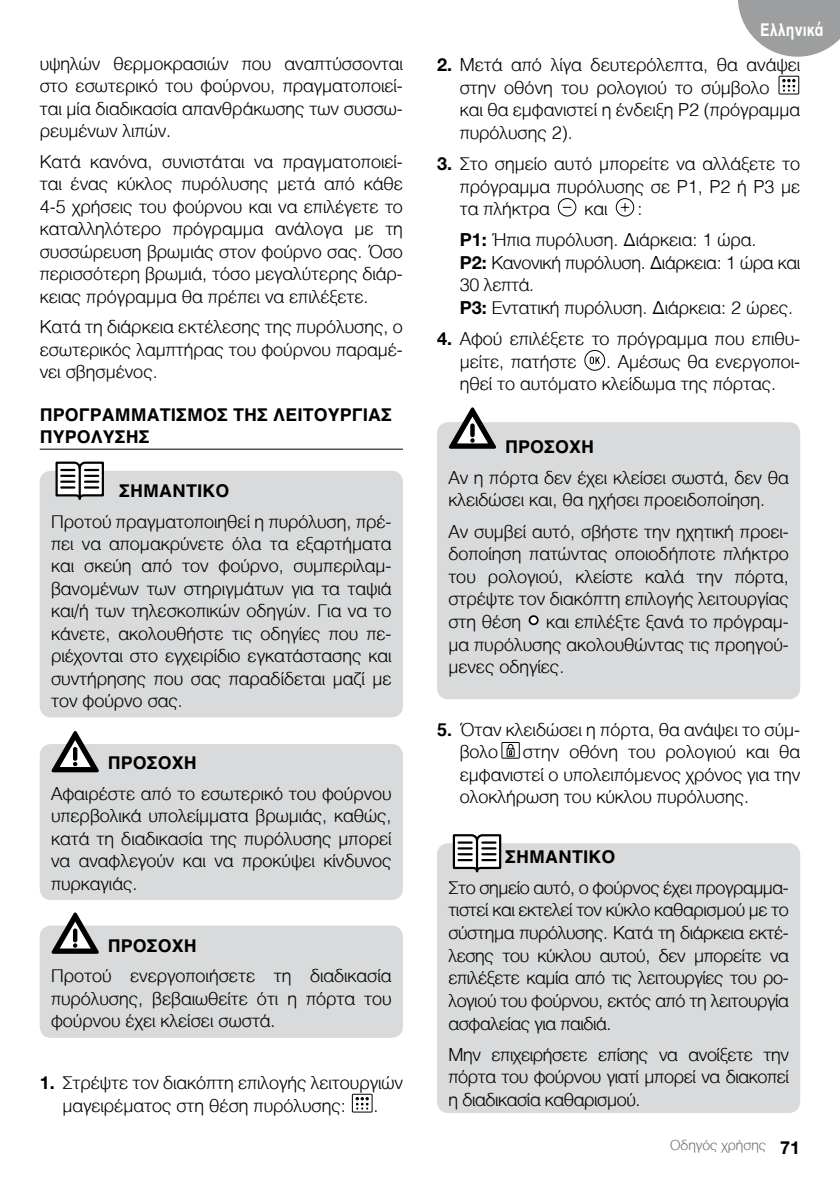
<style>
.page{position:relative;width:840px;height:1191px;background:#fff}
.page>*{position:absolute;margin:0;border:0;box-sizing:border-box;transform-origin:0 0}
.t1{font:300 18px/22.6px "Helvetica";color:#000;text-align:justify}
.t2{font:700 18px/22.4px "Helvetica";color:#000}
.t3{font:700 18px "Helvetica";color:#fff;scale:.8 1}
.t4{font:300 14px "Helvetica";color:#707172}
.s1{font-family:"Helvetica Neue";font-weight:700}
.s2{font-weight:700}
.s3{font-family:"Helvetica Neue";font-weight:700;font-size:18px;color:#000}
</style>
<div class="page">
<svg style="left:738px;top:0;width:101px;height:57px"></svg>
<div style="left:437px;top:843px;width:362px;height:270px;background:#d9dadb;border-radius:11px"></div>
<svg style="left:451px;top:834px;width:51px;height:39px"></svg>
<hr style="left:475px;top:840px;width:3px;height:31px;background:#000">
<div style="left:437px;top:422px;width:362px;height:277px;background:#d9dadb;border-radius:11px"></div>
<svg style="left:448px;top:407px;width:48px;height:42px"></svg>
<div style="left:40px;top:744px;width:363px;height:156px;background:#d9dadb;border-radius:11px"></div>
<div style="left:40px;top:925px;width:363px;height:112px;background:#d9dadb;border-radius:11px"></div>
<svg style="left:51px;top:731px;width:48px;height:41px"></svg>
<svg style="left:51px;top:912px;width:48px;height:41px"></svg>
<div style="left:40px;top:471px;width:363px;height:246px;background:#d9dadb;border-radius:11px"></div>
<svg style="left:54px;top:461px;width:51px;height:39px"></svg>
<hr style="left:79px;top:468px;width:2px;height:30px;background:#000">
<hr style="left:40px;top:449px;width:363px;height:1px;background:#000">
<div style="left:351px;top:1093px;width:21px;height:19px;border:1px solid #000"></div>
<svg style="left:355px;top:1097px;width:13px;height:12px"></svg>
<div style="left:778px;top:76px;width:20px;height:18px;border:1px solid #000"></div>
<svg style="left:782px;top:79px;width:13px;height:12px"></svg>
<div style="left:557px;top:198px;width:19px;height:18px;border:1px solid #000;border-radius:50%"></div>
<div style="left:615px;top:198px;width:18px;height:18px;border:1px solid #000;border-radius:50%"></div>
<svg style="left:620px;top:203px;width:8px;height:8px"></svg>
<svg style="left:584px;top:350px;width:20px;height:20px"></svg>
<div style="left:584px;top:350px;width:20px;height:21px;border:1px solid #000;border-radius:50%"></div>
<svg style="left:589px;top:357px;width:10px;height:7px"></svg>
<div style="left:528px;top:615px;width:10px;height:10px;background:#fff;border:2px solid #000;border-radius:50%"></div>
<div style="left:501px;top:742px;width:18px;height:16px;border:1px solid #000"></div>
<svg style="left:506px;top:743px;width:8px;height:14px"></svg>
<p class="t1" style="left:40px;top:51px;width:364px">υψηλών θερμοκρασιών που αναπτύσσονται στο εσωτερικό του φούρνου, πραγματοποιεί&shy;ται μία διαδικασία απανθράκωσης των συσσω&shy;ρευμένων λιπών.</p>
<p class="t1" style="left:40px;top:149px;width:364px">Κατά κανόνα, συνιστάται να πραγματοποιεί&shy;ται ένας κύκλος πυρόλυσης μετά από κάθε 4-5 χρήσεις του φούρνου και να επιλέγετε το καταλληλότερο πρόγραμμα ανάλογα με τη συσσώρευση βρωμιάς στον φούρνο σας. Όσο περισσότερη βρωμιά, τόσο μεγαλύτερης διάρ&shy;κειας πρόγραμμα θα πρέπει να επιλέξετε.</p>
<p class="t1" style="left:40px;top:314px;width:364px">Κατά τη διάρκεια εκτέλεσης της πυρόλυσης, ο εσωτερικός λαμπτήρας του φούρνου παραμέ&shy;νει σβησμένος.</p>
<p class="t2" style="left:40px;top:403px;width:354px">ΠΡΟΓΡΑΜΜΑΤΙΣΜΟΣ ΤΗΣ ΛΕΙΤΟΥΡΓΙΑΣ<br>ΠΥΡΟΛΥΣΗΣ</p>
<p class="t2" style="left:119px;top:479px;width:112px">ΣΗΜΑΝΤΙΚΟ</p>
<p class="t1" style="left:51px;top:509px;width:342px">Προτού πραγματοποιηθεί η πυρόλυση, πρέ&shy;πει να απομακρύνετε όλα τα εξαρτήματα και σκεύη από τον φούρνο, συμπεριλαμ&shy;βανομένων των στηριγμάτων για τα ταψιά και/ή των τηλεσκοπικών οδηγών. Για να το κάνετε, ακολουθήστε τις οδηγίες που πε&shy;ριέχονται στο εγχειρίδιο εγκατάστασης και συντήρησης που σας παραδίδεται μαζί με τον φούρνο σας.</p>
<p class="t2" style="left:108px;top:751px;width:91px">ΠΡΟΣΟΧΗ</p>
<p class="t1" style="left:51px;top:781px;width:342px">Αφαιρέστε από το εσωτερικό του φούρνου υπερβολικά υπολείμματα βρωμιάς, καθώς, κατά τη διαδικασία της πυρόλυσης μπορεί να αναφλεγούν και να προκύψει κίνδυνος πυρκαγιάς.</p>
<p class="t2" style="left:108px;top:934px;width:91px">ΠΡΟΣΟΧΗ</p>
<p class="t1" style="left:51px;top:963px;width:342px">Προτού ενεργοποιήσετε τη διαδικασία πυρόλυσης, βεβαιωθείτε ότι η πόρτα του φούρνου έχει κλείσει σωστά.</p>
<p class="t1" style="left:62px;top:1070px;width:342px;text-indent:-23px"><span class="s1">1.</span> Στρέψτε τον διακόπτη επιλογής λειτουργιών μαγειρέματος στη θέση πυρόλυσης:</p>
<p class="t1" style="left:373px;top:1092px;width:7px">.</p>
<p class="t3" style="left:759px;top:15px;width:81px">Ελληνικά</p>
<p class="t1" style="left:459px;top:52px;width:342px;text-align:left;text-indent:-23px"><span class="s1">2.</span> Μετά από λίγα δευτερόλεπτα, θα ανάψει στην οθόνη του ρολογιού το σύμβολο<br>και θα εμφανιστεί η ένδειξη P2 (πρόγραμμα πυρόλυσης 2).</p>
<p class="t1" style="left:459px;top:151px;width:342px;text-indent:-23px"><span class="s1">3.</span> Στο σημείο αυτό μπορείτε να αλλάξετε το πρόγραμμα πυρόλυσης σε P1, P2 ή P3 με τα πλήκτρα</p>
<p class="t1" style="left:584px;top:196px;width:25px">και</p>
<p class="t1" style="left:459px;top:192px;width:298px;line-height:31.2px;text-indent:177px">:<br><span class="s1">p1:</span> Ήπια πυρόλυση. Διάρκεια: 1 ώρα.</p>
<p class="t1" style="left:459px;top:250px;width:342px;text-align:left"><span class="s1">p2:</span> Κανονική πυρόλυση. Διάρκεια: 1 ώρα και<br>30 λεπτά.<br><span class="s1">p3:</span> Εντατική πυρόλυση. Διάρκεια: 2 ώρες.</p>
<p class="t1" style="left:459px;top:326px;width:342px;text-indent:-23px"><span class="s1">4.</span> Αφού επιλέξετε το πρόγραμμα που επιθυ&shy;μείτε, πατήστε</p>
<p class="t1" style="left:459px;top:349px;width:342px;text-indent:146px">. Αμέσως θα ενεργοποι&shy;ηθεί το αυτόματο κλείδωμα της πόρτας.</p>
<p class="t2" style="left:505px;top:435px;width:91px">ΠΡΟΣΟΧΗ</p>
<p class="t1" style="left:448px;top:465px;width:342px">Αν η πόρτα δεν έχει κλείσει σωστά, δεν θα κλειδώσει και, θα ηχήσει προειδοποίηση.</p>
<p class="t1" style="left:448px;top:518px;width:342px">Αν συμβεί αυτό, σβήστε την ηχητική προει&shy;δοποίηση πατώντας οποιοδήποτε πλήκτρο του ρολογιού, κλείστε καλά την πόρτα, στρέψτε τον διακόπτη επιλογής λειτουργίας στη θέση</p>
<p class="t1" style="left:448px;top:609px;width:342px;text-indent:98px">και επιλέξτε ξανά το πρόγραμ&shy;μα πυρόλυσης ακολουθώντας τις προηγού&shy;μενες οδηγίες.</p>
<p class="t1" style="left:459px;top:716px;width:342px;text-indent:-23px"><span class="s2">5.</span> Όταν κλειδώσει η πόρτα, θα ανάψει το σύμ&shy;βολο</p>
<p class="t1" style="left:459px;top:739px;width:342px;text-indent:63px">στην οθόνη του ρολογιού και θα εμφανιστεί ο υπολειπόμενος χρόνος για την ολοκλήρωση του κύκλου πυρόλυσης.</p>
<p class="t2" style="left:505px;top:845px;width:112px">ΣΗΜΑΝΤΙΚΟ</p>
<p class="t1" style="left:448px;top:875px;width:342px">Στο σημείο αυτό, ο φούρνος έχει προγραμμα&shy;τιστεί και εκτελεί τον κύκλο καθαρισμού με το σύστημα πυρόλυσης. Κατά τη διάρκεια εκτέ&shy;λεσης του κύκλου αυτού, δεν μπορείτε να επιλέξετε καμία από τις λειτουργίες του ρο&shy;λογιού του φούρνου, εκτός από τη λειτουργία ασφαλείας για παιδιά.</p>
<p class="t1" style="left:448px;top:1041px;width:342px">Μην επιχειρήσετε επίσης να ανοίξετε την πόρτα του φούρνου γιατί μπορεί να διακοπεί η διαδικασία καθαρισμού.</p>
<p class="t4" style="left:669px;top:1133px;width:131px">Οδηγός χρήσης <span class="s3">71</span></p>
</div>
